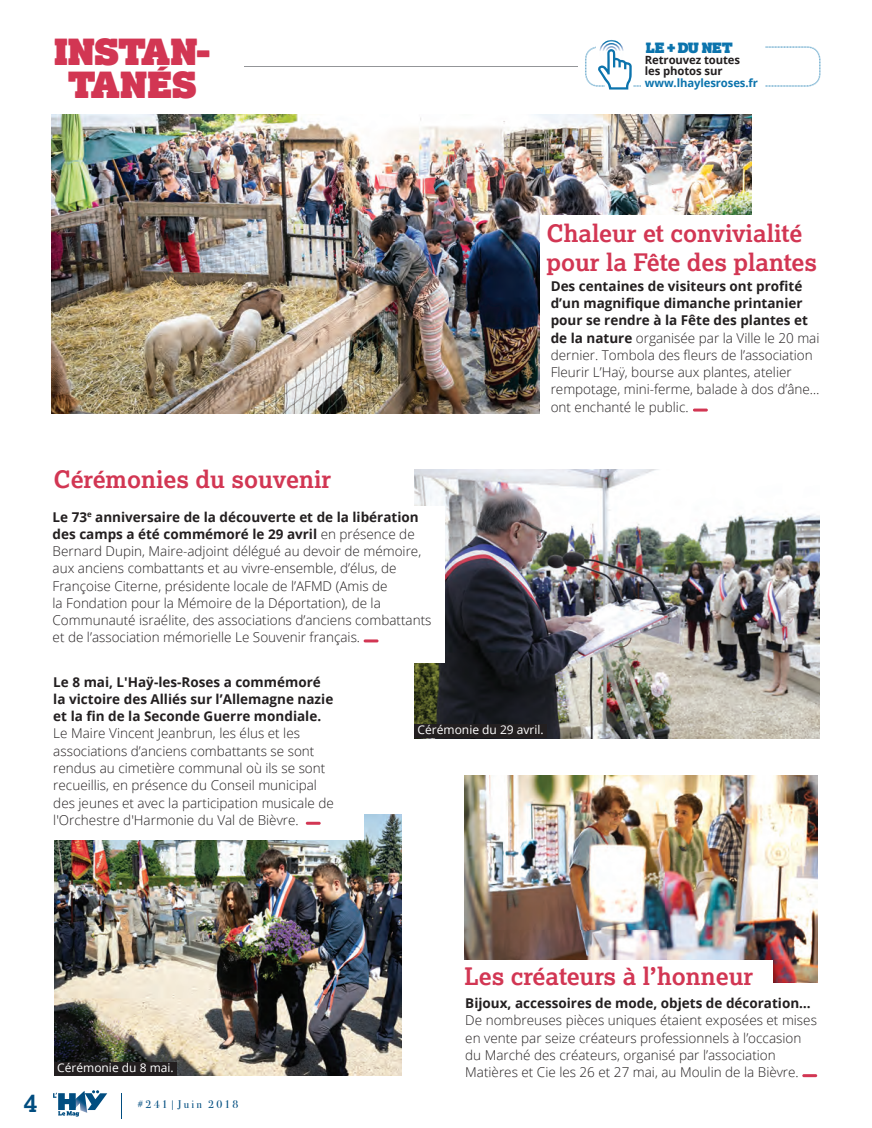
<style>
.page{position:relative;width:872px;height:1128px;background:#fff}
.page>*{position:absolute;margin:0;border:0;box-sizing:border-box;transform-origin:0 0}
.t1{font:35.85px/33px "Lexia Advertising";color:#d23653;text-align:center}
.t2{font:700 25.05px "Lexia";color:#014d80}
.t3{font:700 24px/29.1px "Lexia";color:#d23653}
.t4{font:14.1px "Lexia Advertising";letter-spacing:-.01em;color:#0c74ad}
.t5{font:300 13.5px/17.2px "Open Sans";color:#231f20}
.t6{font:700 13.5px/17.2px "Open Sans";color:#231f20}
.t7{font:12px "Open Sans";color:#fff}
.t8{font:700 11.4px/11.4px "Open Sans";letter-spacing:-.01em;color:#231f20}
.t9{font:700 11.4px "Open Sans";letter-spacing:-.01em;color:#0c74ad}
.t10{font:11.1px "Bodoni Svty Two ITCTT";letter-spacing:.2em;color:#014d80}
.s1{font-weight:700}
</style>
<div class="page">
<hr style="left:244px;top:66px;width:575px;height:1px;background:#939598">
<svg style="left:121px;top:1093px;width:1px;height:25px"></svg>
<svg style="left:53px;top:1090px;width:54px;height:26px"></svg>
<img style="left:465px;top:775px;width:352px;height:207px">
<div style="left:578px;top:27px;width:247px;height:71px;background:#fff"></div>
<img style="left:52px;top:115px;width:699px;height:298px">
<div style="left:540px;top:216px;width:288px;height:224px;background:#fff"></div>
<hr style="left:693px;top:408px;width:15px;height:3px;background:#d23653;border-radius:2px">
<svg style="left:609px;top:89px;width:20px;height:1px"></svg>
<svg style="left:585px;top:40px;width:235px;height:49px"></svg>
<div style="left:465px;top:959px;width:307px;height:31px;background:#fff"></div>
<hr style="left:802px;top:1074px;width:15px;height:3px;background:#d23653;border-radius:2px">
<img style="left:54px;top:814px;width:347px;height:261px">
<img style="left:414px;top:470px;width:405px;height:268px">
<div style="left:414px;top:724px;width:133px;height:14px;background:#231f20"></div>
<div style="left:54px;top:1061px;width:123px;height:14px;background:#231f20"></div>
<div style="left:47px;top:506px;width:397px;height:156px;background:#fff"></div>
<div style="left:42px;top:653px;width:321px;height:186px;background:#fff"></div>
<hr style="left:364px;top:639px;width:14px;height:3px;background:#d23653;border-radius:2px">
<hr style="left:306px;top:821px;width:15px;height:3px;background:#d23653;border-radius:2px">
<h1 class="t1" style="left:54px;top:34px;width:157px">INSTAN-<br>TANÉS</h1>
<p class="t4" style="left:646px;top:38px;width:88px">LE + DU NET</p>
<p class="t8" style="left:645px;top:54px;width:97px">Retrouvez toutes les photos sur</p>
<p class="t9" style="left:645px;top:74px;width:115px">www.lhaylesroses.fr</p>
<h3 class="t3" style="left:546px;top:218px;width:272px">Chaleur et convivialité pour la Fête des plantes</h3>
<p class="t5" style="left:551px;top:277px;width:270px"><span class="s1">Des centaines de visiteurs ont profité d’un magnifique dimanche printanier pour se rendre à la Fête des plantes et de la nature</span> organisée par la Ville le 20 mai dernier. Tombola des fleurs de l’association Fleurir L’Haÿ, bourse aux plantes, atelier rempotage, mini-ferme, balade à dos d’âne… ont enchanté le public.</p>
<h3 class="t3" style="left:53px;top:464px;width:279px">Cérémonies du souvenir</h3>
<p class="t5" style="left:53px;top:507px;width:380px"><span class="s1">Le 73</span><sup>e</sup> <span class="s1">anniversaire de la découverte et de la libération des camps a été commémoré le 29 avril</span> en présence de Bernard Dupin, Maire-adjoint délégué au devoir de mémoire, aux anciens combattants et au vivre-ensemble, d’élus, de Françoise Citerne, présidente locale de l’AFMD (Amis de<br>la Fondation pour la Mémoire de la Déportation), de la Communauté israélite, des associations d’anciens combattants et de l’association mémorielle Le Souvenir français.</p>
<p class="t6" style="left:53px;top:672px;width:281px">Le 8 mai, L'Haÿ-les-Roses a commémoré la victoire des Alliés sur l’Allemagne nazie et la fin de la Seconde Guerre mondiale.</p>
<p class="t5" style="left:53px;top:724px;width:282px">Le Maire Vincent Jeanbrun, les élus et les associations d’anciens combattants se sont rendus au cimetière communal où ils se sont recueillis, en présence du Conseil municipal des jeunes et avec la participation musicale de l'Orchestre d'Harmonie du Val de Bièvre.</p>
<p class="t7" style="left:418px;top:721px;width:128px">Cérémonie du 29 avril.</p>
<p class="t7" style="left:57px;top:1058px;width:118px">Cérémonie du 8 mai.</p>
<h2 class="t2" style="left:24px;top:1087px;width:15px">4</h2>
<p class="t10" style="left:137px;top:1094px;width:103px">#241|Juin 2018</p>
<h3 class="t3" style="left:465px;top:961px;width:290px">Les créateurs à l’honneur</h3>
<p class="t6" style="left:465px;top:994px;width:347px">Bijoux, accessoires de mode, objets de décoration…</p>
<p class="t5" style="left:465px;top:1011px;width:353px">De nombreuses pièces uniques étaient exposées et mises en vente par seize créateurs professionnels à l’occasion du Marché des créateurs, organisé par l’association Matières et Cie les 26 et 27 mai, au Moulin de la Bièvre.</p>
</div>
